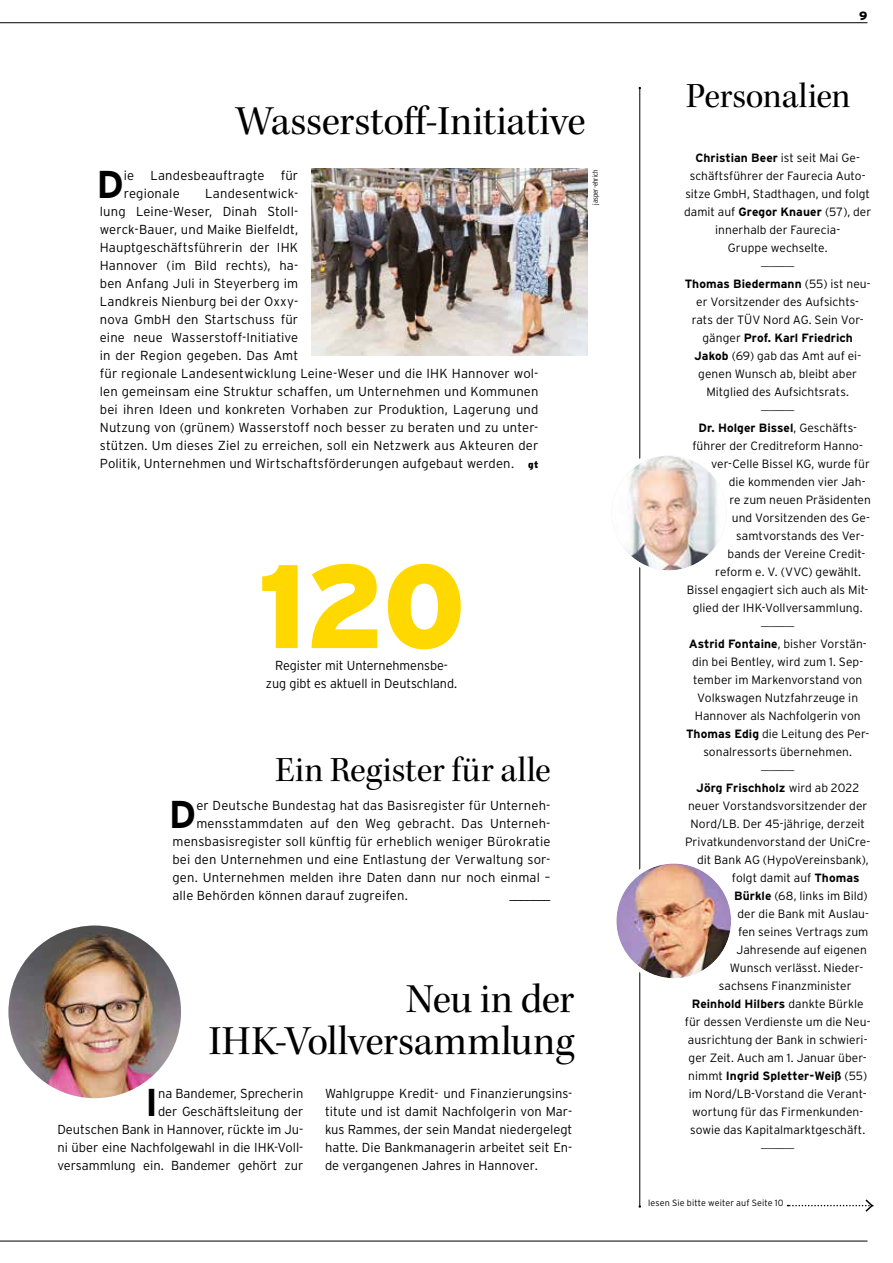
<style>
.page{position:relative;width:893px;height:1263px;background:#fff}
.page>*{position:absolute;margin:0;border:0;box-sizing:border-box;transform-origin:0 0}
.t1{font:900 118.5px "Interstate";color:#ffd800}
.t2{font:42px/42px "Kepler Std Subh";letter-spacing:-.005em;color:#000;text-align:right}
.t3{font:700 38.7px "Interstate";color:#000}
.t4{font:36px "Kepler Std Subh";color:#000}
.t5{font:300 13.05px/18px "Interstate";letter-spacing:.01em;color:#000}
.t6{font:300 12px/18px "Interstate";letter-spacing:.005em;color:#000;text-align:center}
.t7{font:700 12px "Interstate";letter-spacing:.005em;color:#000}
.t8{font:900 12px "Interstate";color:#000}
.t9{font:300 9px "Interstate";letter-spacing:.01em;color:#000}
.t10{font:300 9px "Interstate";letter-spacing:.01em;color:#000;scale:2 1}
.t11{font:300 condensed 7.5px "Interstate";color:#000}
.s1{font-weight:900;font-size:9.75px}
.s2{font-weight:700}
.s3{font-weight:300}
</style>
<div class="page">
<hr style="left:639px;top:88px;width:1px;height:1118px;background:#000">
<svg style="left:787px;top:1199px;width:87px;height:13px"></svg>
<img style="left:8px;top:925px;width:173px;height:173px;border-radius:86px">
<svg style="left:609px;top:453px;width:120px;height:120px"></svg>
<img style="left:612px;top:456px;width:114px;height:114px;border-radius:57px">
<div style="left:607px;top:451px;width:124px;height:124px;border:4px solid #fff;border-radius:50%"></div>
<svg style="left:614px;top:861px;width:119px;height:119px"></svg>
<img style="left:616px;top:863px;width:115px;height:115px;border-radius:57px">
<div style="left:612px;top:859px;width:124px;height:124px;border:4px solid #fff;border-radius:50%"></div>
<img style="left:311px;top:169px;width:277px;height:186px">
<hr style="left:0;top:1241px;width:867px;height:1px;background:#000">
<hr style="left:0;top:22px;width:867px;height:1px;background:#000">
<h2 class="t2" style="left:236px;top:101px;width:351px">Wasserstoff-Initiative</h2>
<h3 class="t3" style="left:96px;top:161px;width:29px">D</h3>
<p class="t5" style="left:124px;top:166px;width:176px">ie Landesbeauftragte für regionale</p>
<p class="t5" style="left:100px;top:184px;width:440px;text-indent:105px">Landesentwick-<br>lung Leine-Weser, Dinah Stoll-<br>werck-Bauer, und Maike Bielfeldt,<br>Hauptgeschäftsführerin der IHK<br>Hannover (im Bild rechts), ha-<br>ben Anfang Juli in Steyerberg im<br>Landkreis Nienburg bei der Oxxy-<br>nova GmbH den Startschuss für<br>eine neue Wasserstoff-Initiative<br>in der Region gegeben. Das Amt<br>für regionale Landesentwicklung Leine-Weser und die IHK Hannover wol&shy;len gemeinsam eine Struktur schaffen, um Unternehmen und Kommunen bei ihren Ideen und konkreten Vorhaben zur Produktion, Lagerung und Nutzung von (grünem) Wasserstoff noch besser zu beraten und zu unter&shy;stützen. Um dieses Ziel zu erreichen, soll ein Netzwerk aus Akteuren der Politik, Unternehmen und Wirtschaftsförderungen aufgebaut werden. <span class="s1">gt</span></p>
<p class="t11" style="left:591px;top:205px;width:37px;rotate:-90deg">jasper-ehrich</p>
<h1 class="t1" style="left:258px;top:534px;width:209px">120</h1>
<p class="t5" style="left:266px;top:657px;width:193px;text-align:center">Register mit Unternehmensbe&shy;zug gibt es aktuell in Deutschland.</p>
<h3 class="t4" style="left:276px;top:750px;width:276px">Ein Register für alle</h3>
<h3 class="t3" style="left:169px;top:791px;width:29px">D</h3>
<p class="t5" style="left:196px;top:796px;width:356px">er Deutsche Bundestag hat das Basisregister für Unterneh-</p>
<p class="t5" style="left:196px;top:814px;width:356px">mensstammdaten auf den Weg gebracht. Das Unterneh-</p>
<p class="t5" style="left:172px;top:832px;width:380px">mensbasisregister soll künftig für erheblich weniger Bürokratie</p>
<p class="t5" style="left:172px;top:850px;width:380px">bei den Unternehmen und eine Entlastung der Verwaltung sor-</p>
<p class="t5" style="left:172px;top:868px;width:379px">gen. Unternehmen melden ihre Daten dann nur noch einmal –</p>
<p class="t5" style="left:172px;top:886px;width:237px">alle Behörden können darauf zugreifen.</p>
<p class="t5" style="left:509px;top:885px;width:43px">_______</p>
<h2 class="t2" style="left:209px;top:979px;width:367px">Neu in der<br>IHK-Vollversammlung</h2>
<p class="t5" style="left:57px;top:1084px;width:248px;text-align:right">na Bandemer, Sprecherin<br>der Geschäftsleitung der<br>Deutschen Bank in Hannover, rückte im Ju&shy;ni über eine Nachfolgewahl in die IHK-Voll&shy;versammlung ein. Bandemer gehört zur</p>
<p class="t5" style="left:325px;top:1084px;width:249px;text-align:justify">Wahlgruppe Kredit- und Finanzierungsins&shy;titute und ist damit Nachfolgerin von Mar&shy;kus Rammes, der sein Mandat niedergelegt hatte. Die Bankmanagerin arbeitet seit En&shy;de vergangenen Jahres in Hannover.</p>
<h3 class="t3" style="left:145px;top:1079px;width:15px">I</h3>
<p class="t8" style="left:859px;top:9px;width:10px">9</p>
<h3 class="t4" style="left:686px;top:75px;width:166px">Personalien</h3>
<p class="t6" style="left:684px;top:149px;width:189px"><span class="s2">Christian Beer</span> ist seit Mai Ge&shy;schäftsführer der Faurecia Auto&shy;sitze GmbH, Stadthagen, und folgt damit auf <span class="s2">Gregor Knauer</span> (57), der innerhalb der Faurecia-<br>Gruppe wechselte.</p>
<p class="t10" style="left:760px;top:261px;width:19px">——--—</p>
<p class="t6" style="left:685px;top:275px;width:187px"><span class="s2">Thomas Biedermann</span> (55) ist neu&shy;er Vorsitzender des Aufsichts&shy;rats der TÜV Nord AG. Sein Vor&shy;gänger <span class="s2">Prof. Karl Friedrich<br>Jakob</span> (69) gab das Amt auf ei&shy;genen Wunsch ab, bleibt aber<br>Mitglied des Aufsichtsrats.</p>
<p class="t10" style="left:760px;top:405px;width:19px">——--—</p>
<p class="t7" style="left:698px;top:420px;width:160px">Dr. Holger Bissel<span class="s3">, Geschäfts-</span></p>
<p class="t6" style="left:692px;top:437px;width:172px">führer der Creditreform Hanno-</p>
<p class="t6" style="left:711px;top:455px;width:160px">ver-Celle Bissel KG, wurde für</p>
<p class="t6" style="left:729px;top:473px;width:138px">die kommenden vier Jah-</p>
<p class="t6" style="left:729px;top:491px;width:143px">re zum neuen Präsidenten</p>
<p class="t6" style="left:732px;top:509px;width:140px">und Vorsitzenden des Ge-</p>
<p class="t6" style="left:736px;top:527px;width:129px">samtvorstands des Ver-</p>
<p class="t6" style="left:728px;top:545px;width:139px">bands der Vereine Credit-</p>
<p class="t6" style="left:715px;top:563px;width:147px">reform e. V. (VVC) gewählt.</p>
<p class="t6" style="left:687px;top:581px;width:183px">Bissel engagiert sich auch als Mit-</p>
<p class="t6" style="left:693px;top:599px;width:171px">glied der IHK-Vollversammlung.</p>
<p class="t10" style="left:760px;top:621px;width:19px">——--—</p>
<p class="t6" style="left:686px;top:635px;width:185px"><span class="s2">Astrid Fontaine</span>, bisher Vorstän&shy;din bei Bentley, wird zum 1. Sep&shy;tember im Markenvorstand von<br>Volkswagen Nutzfahrzeuge in<br>Hannover als Nachfolgerin von<br><span class="s2">Thomas Edig</span> die Leitung des Per&shy;sonalressorts übernehmen.</p>
<p class="t10" style="left:760px;top:765px;width:19px">——--—</p>
<p class="t7" style="left:696px;top:780px;width:165px">Jörg Frischholz <span class="s3">wird ab 2022</span></p>
<p class="t6" style="left:688px;top:797px;width:181px">neuer Vorstandsvorsitzender der</p>
<p class="t6" style="left:690px;top:815px;width:176px">Nord/LB. Der 45-jährige, derzeit</p>
<p class="t6" style="left:685px;top:833px;width:187px">Privatkundenvorstand der UniCre-</p>
<p class="t6" style="left:697px;top:851px;width:173px">dit Bank AG (HypoVereinsbank),</p>
<p class="t6" style="left:732px;top:869px;width:129px">folgt damit auf <span class="s2">Thomas</span></p>
<p class="t6" style="left:734px;top:887px;width:135px"><span class="s2">Bürkle</span> (68, links im Bild)</p>
<p class="t6" style="left:737px;top:905px;width:133px">der die Bank mit Auslau-</p>
<p class="t6" style="left:738px;top:923px;width:132px">fen seines Vertrags zum</p>
<p class="t6" style="left:736px;top:941px;width:132px">Jahresende auf eigenen</p>
<p class="t6" style="left:730px;top:959px;width:135px">Wunsch verlässt. Nieder-</p>
<p class="t6" style="left:719px;top:977px;width:134px">sachsens Finanzminister</p>
<p class="t7" style="left:692px;top:996px;width:173px">Reinhold Hilbers <span class="s3">dankte Bürkle</span></p>
<p class="t6" style="left:685px;top:1013px;width:187px">für dessen Verdienste um die Neu-</p>
<p class="t6" style="left:688px;top:1031px;width:181px">ausrichtung der Bank in schwieri-</p>
<p class="t6" style="left:689px;top:1049px;width:180px">ger Zeit. Auch am 1. Januar über-</p>
<p class="t7" style="left:688px;top:1068px;width:181px"><span class="s3">nimmt</span> Ingrid Spletter-Weiß <span class="s3">(55)</span></p>
<p class="t6" style="left:689px;top:1085px;width:179px">im Nord/LB-Vorstand die Verant-</p>
<p class="t6" style="left:692px;top:1103px;width:173px">wortung für das Firmenkunden-</p>
<p class="t6" style="left:690px;top:1121px;width:177px">sowie das Kapitalmarktgeschäft.</p>
<p class="t10" style="left:760px;top:1143px;width:19px">——--—</p>
<p class="t9" style="left:648px;top:1198px;width:137px">lesen Sie bitte weiter auf Seite 10</p>
</div>
